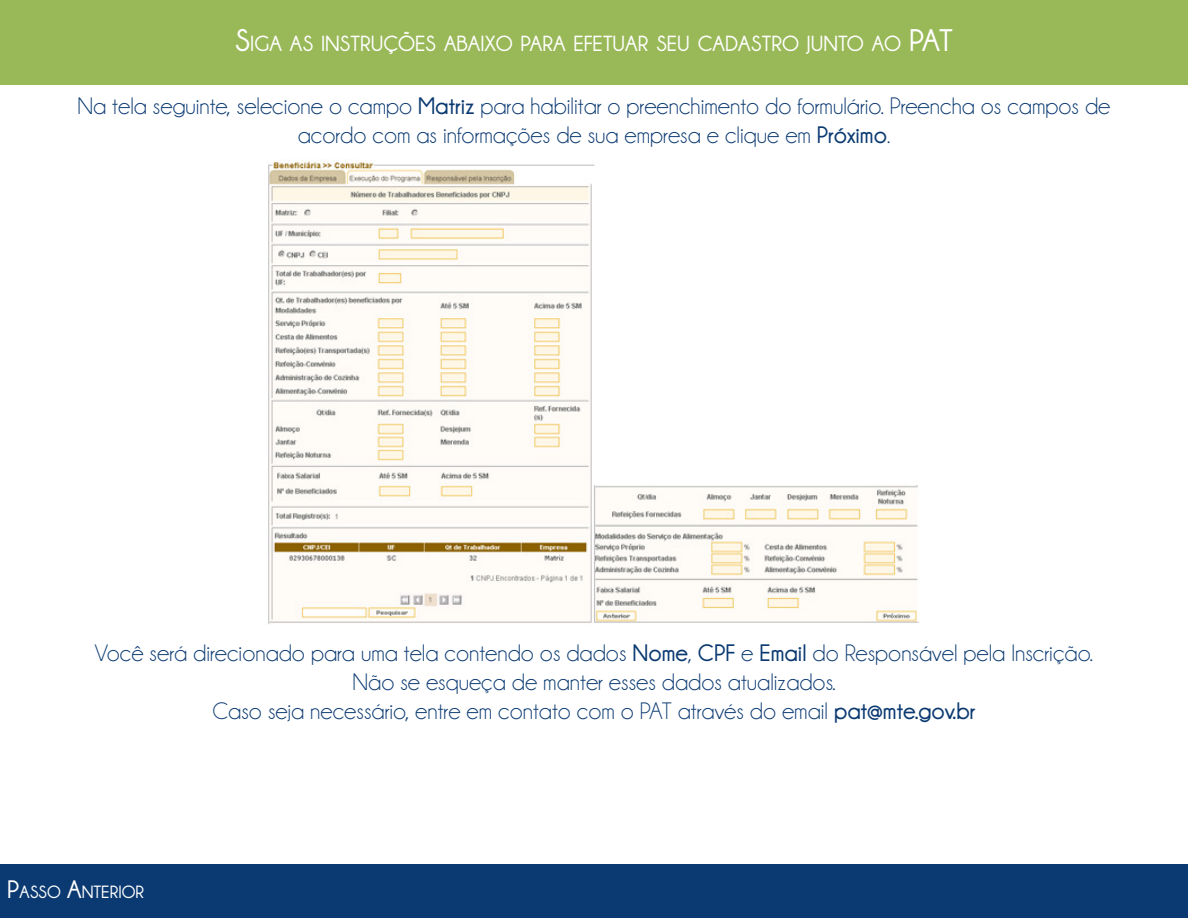
<style>
.page{position:relative;width:1188px;height:918px;background:#fff}
.page>*{position:absolute;margin:0;border:0;box-sizing:border-box;transform-origin:0 0}
.t1{font:24px/28.8px "Champagne&Limousines";color:#0b3a72;text-align:center}
.t2{font:700 22.05px "Champagne&Limousines";color:#fff}
.t3{font:700 17.85px "Champagne&Limousines";color:#fff}
.s1{font-size:31.5px}
.s2{font-weight:700}
.s3{font-size:25.5px}
</style>
<div class="page">
<div style="left:0;top:0;width:1188px;height:85px;background:#99b958"></div>
<img style="left:268px;top:160px;width:651px;height:464px">
<div style="left:593px;top:864px;width:595px;height:54px;background:#0b3a72"></div>
<div style="left:0;top:864px;width:594px;height:54px;background:#0b3a72"></div>
<p class="t2" style="left:235px;top:31px;width:689px"><span class="s1">S</span>IGA AS INSTRUÇÕES ABAIXO PARA EFETUAR SEU CADASTRO JUNTO AO <span class="s1">PAT</span></p>
<p class="t1" style="left:78px;top:91px;width:1034px">Na tela seguinte, selecione o campo <span class="s2">Matriz</span> para habilitar o preenchimento do formulário. Preencha os campos de acordo com as informações de sua empresa e clique em <span class="s2">Próximo</span>.</p>
<p class="t1" style="left:95px;top:639px;width:1000px">Você será direcionado para uma tela contendo os dados <span class="s2">Nome</span>, <span class="s2">CPF</span> e <span class="s2">Email</span> do Responsável pela Inscrição.</p>
<p class="t1" style="left:352px;top:667px;width:484px">Não se esqueça de manter esses dados atualizados.</p>
<p class="t1" style="left:213px;top:696px;width:764px">Caso seja necessário, entre em contato com o PAT através do email <span class="s2">pat@mte.gov.br</span></p>
<p class="t3" style="left:7px;top:882px;width:139px"><span class="s3">P</span>ASSO <span class="s3">A</span>NTERIOR</p>
</div>
